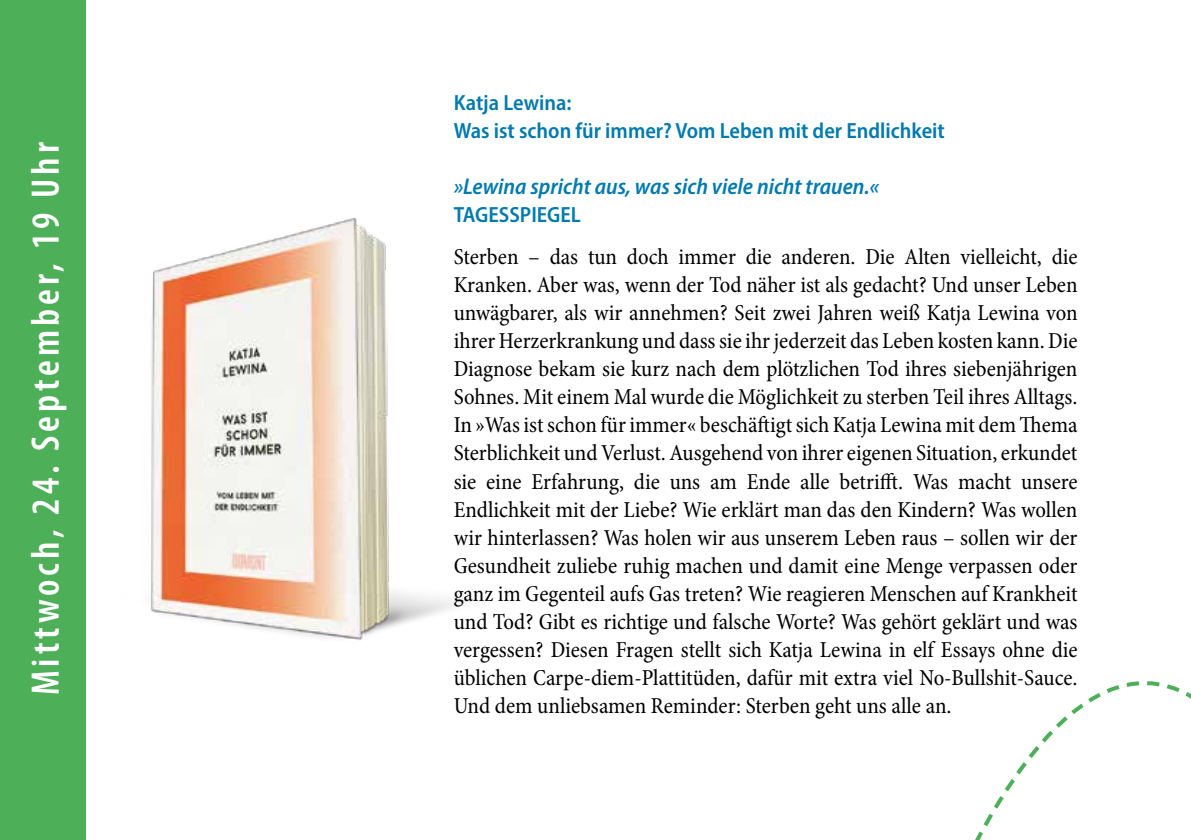
<style>
.page{position:relative;width:1191px;height:840px;background:#fff}
.page>*{position:absolute;margin:0;border:0;box-sizing:border-box;transform-origin:0 0}
.t1{font:600 condensed 40px "Myriad Pro";letter-spacing:.1em;color:#fff}
.t2{font:condensed 23px/28px "Minion Pro";color:#000;text-align:justify}
.t3{font:italic 600 semi-condensed 22.8px "Myriad Pro";color:#017ab0}
.t4{font:600 semi-condensed 22px/28px "Myriad Pro";color:#017ab0}
</style>
<div class="page">
<img style="left:85px;top:178px;width:376px;height:510px">
<svg style="left:975px;top:688px;width:216px;height:151px"></svg>
<div style="left:0;top:0;width:85px;height:839px;background:#4db058"></div>
<h1 class="t1" style="left:21px;top:695px;width:554px;rotate:-90deg">Mittwoch, 24. September, 19 Uhr</h1>
<p class="t4" style="left:454px;top:88px;width:493px">Katja Lewina:<br>Was ist schon für immer? Vom Leben mit der Endlichkeit</p>
<p class="t3" style="left:454px;top:174px;width:427px">»Lewina spricht aus, was sich viele nicht trauen.«</p>
<p class="t4" style="left:454px;top:200px;width:129px">TAGESSPIEGEL</p>
<p class="t2" style="left:454px;top:243px;width:625px">Sterben – das tun doch immer die anderen. Die Alten vielleicht, die Kranken. Aber was, wenn der Tod näher ist als gedacht? Und unser Leben unwägbarer, als wir annehmen? Seit zwei Jahren weiß Katja Lewina von ihrer Herzerkrankung und dass sie ihr jederzeit das Leben kosten kann. Die Diagnose bekam sie kurz nach dem plötzlichen Tod ihres siebenjährigen Sohnes. Mit einem Mal wurde die Möglichkeit zu sterben Teil ihres Alltags.<br>In »Was ist schon für immer« beschäftigt sich Katja Lewina mit dem Thema Sterblichkeit und Verlust. Ausgehend von ihrer eigenen Situation, erkundet sie eine Erfahrung, die uns am Ende alle betrifft. Was macht unsere Endlichkeit mit der Liebe? Wie erklärt man das den Kindern? Was wollen wir hinterlassen? Was holen wir aus unserem Leben raus – sollen wir der Gesundheit zuliebe ruhig machen und damit eine Menge verpassen oder ganz im Gegenteil aufs Gas treten? Wie reagieren Menschen auf Krankheit und Tod? Gibt es richtige und falsche Worte? Was gehört geklärt und was vergessen? Diesen Fragen stellt sich Katja Lewina in elf Essays ohne die üblichen Carpe-diem-Plattitüden, dafür mit extra viel No-Bullshit-Sauce.<br>Und dem unliebsamen Reminder: Sterben geht uns alle an.</p>
</div>
